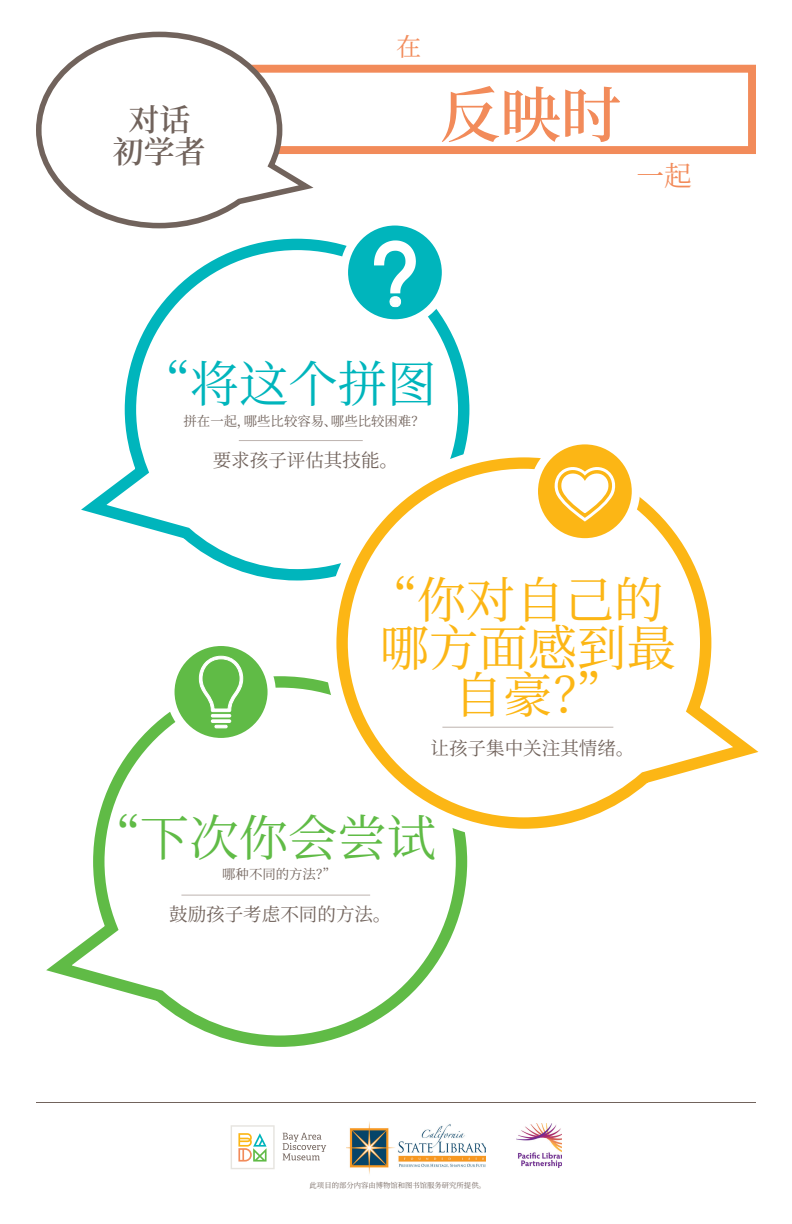
<style>
.page{position:relative;width:792px;height:1224px;background:#fff}
.page>*{position:absolute;margin:0;border:0;box-sizing:border-box;transform-origin:0 0}
.t1{font:600 60.4px "Noto Serif CJ Ksc";color:#f28b5a}
.t2{font:49.4px "Noto Serif CJ Ksc";color:#fcb615}
.t3{font:49.4px "Noto Serif CJ Ksc";color:#60bb46}
.t4{font:49.4px "Noto Serif CJ Ksc";color:#00b5bc}
.t5{font:600 30.9px/32.9px "Noto Serif CJ Ksc";color:#71635c;text-align:center}
.t6{font:27.7px "Noto Serif CJ Ksc";color:#f28b5a}
.t7{font:25.2px "Noto Serif CJ Ksc";color:#f28b5a}
.t8{font:18.6px "Noto Serif CJ Ksc";color:#71635c}
.t9{font:13.4px "Noto Serif CJ Ksc";color:#71635c}
.t10{font:7.3px "Noto Serif CJ Ksc";color:#71635c}
</style>
<div class="page">
<hr style="left:36px;top:1102px;width:720px;height:1px;background:#71635c">
<svg style="left:283px;top:1133px;width:43px;height:27px"></svg>
<svg style="left:231px;top:1125px;width:44px;height:44px"></svg>
<img style="left:347px;top:1121px;width:139px;height:53px">
<img style="left:516px;top:1123px;width:45px;height:44px">
<svg style="left:81px;top:238px;width:389px;height:343px"></svg>
<svg style="left:344px;top:221px;width:102px;height:102px;fill:#00b5bc"></svg>
<div style="left:340px;top:217px;width:110px;height:111px;border:8px solid #fff;border-radius:50%"></div>
<svg style="left:373px;top:217px;width:44px;height:137px"></svg>
<svg style="left:46px;top:676px;width:422px;height:371px"></svg>
<svg style="left:307px;top:428px;width:163px;height:430px"></svg>
<svg style="left:331px;top:452px;width:428px;height:382px"></svg>
<hr style="left:239px;top:440px;width:124px;height:1px;background:#bdb3af">
<hr style="left:181px;top:895px;width:189px;height:1px;background:#bdb3af">
<hr style="left:442px;top:727px;width:171px;height:1px;background:#bdb3af">
<svg style="left:169px;top:640px;width:104px;height:104px;fill:#60bb46"></svg>
<div style="left:166px;top:638px;width:110px;height:108px;border:8px solid #fff;border-radius:50%"></div>
<div style="left:211px;top:714px;width:20px;height:4px;border:1px solid #fff"></div>
<div style="left:211px;top:719px;width:20px;height:4px;border:1px solid #fff"></div>
<div style="left:214px;top:725px;width:14px;height:3px;border:1px solid #fff"></div>
<svg style="left:198px;top:655px;width:46px;height:58px"></svg>
<svg style="left:534px;top:440px;width:102px;height:102px;fill:#fcb615"></svg>
<div style="left:530px;top:436px;width:110px;height:110px;border:8px solid #fff;border-radius:50%"></div>
<svg style="left:553px;top:465px;width:64px;height:57px"></svg>
<div style="left:238px;top:65px;width:518px;height:89px;border:8px solid #f28b5a"></div>
<svg style="left:36px;top:31px;width:285px;height:198px"></svg>
<h3 class="t5" style="left:113px;top:103px;width:94px">对话初学者</h3>
<h3 class="t7" style="left:396px;top:33px;width:27px">在</h3>
<h1 class="t1" style="left:440px;top:81px;width:183px">反映时</h1>
<h3 class="t6" style="left:636px;top:161px;width:57px">一起</h3>
<h2 class="t4" style="left:141px;top:356px;width:297px">“将这个拼图</h2>
<p class="t9" style="left:184px;top:413px;width:243px">拼在一起，哪些比较容易、哪些比较困难？</p>
<p class="t8" style="left:213px;top:450px;width:187px">要求孩子评估其技能。</p>
<h2 class="t2" style="left:368px;top:572px;width:297px">“你对自己的</h2>
<h2 class="t2" style="left:380px;top:620px;width:298px">哪方面感到最</h2>
<h2 class="t2" style="left:454px;top:667px;width:173px">自豪？”</h2>
<p class="t8" style="left:431px;top:738px;width:205px">让孩子集中关注其情绪。</p>
<h2 class="t3" style="left:92px;top:810px;width:346px">“下次你会尝试</h2>
<p class="t9" style="left:222px;top:867px;width:115px">哪种不同的方法？”</p>
<p class="t8" style="left:169px;top:904px;width:224px">鼓励孩子考虑不同的方法。</p>
<p class="t10" style="left:310px;top:1181px;width:178px">此项目的部分内容由博物馆和图书馆服务研究所提供。</p>
</div>
